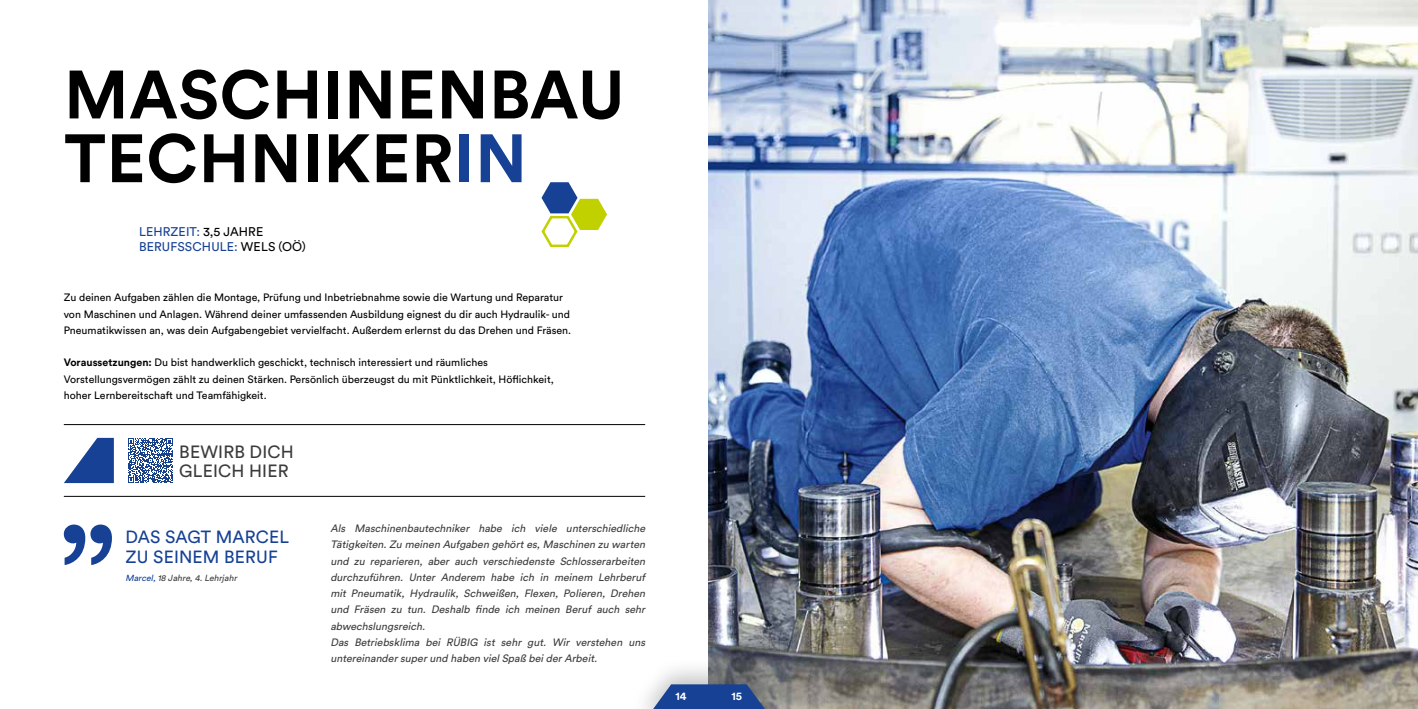
<style>
.page{position:relative;width:1418px;height:709px;background:#fff}
.page>*{position:absolute;margin:0;border:0;box-sizing:border-box;transform-origin:0 0}
.t1{font:700 67.5px/63.8px "Circular Pro";letter-spacing:.01em;color:#000}
.t2{font:17.62px/18.6px "Circular Pro";letter-spacing:.01em;color:#3c3c3b}
.t3{font:17.5px/20px "Circular Pro";letter-spacing:.01em;color:#164194}
.t4{font:12.5px/15px "Circular Pro";letter-spacing:.01em;color:#164194}
.t5{font:700 11.25px "Circular Pro";color:#fff}
.t6{font:10.62px/16.2px "Circular Pro";color:#000}
.t7{font:italic 10.62px/16.2px "Circular Pro";color:#3c3c3b}
.t8{font:italic 8.75px "Circular Pro";color:#3c3c3b}
.s1{color:#164194}
.s2{color:#000}
.s3{font-weight:700}
</style>
<div class="page">
<svg style="left:128px;top:438px;width:45px;height:45px"></svg>
<img style="left:709px;top:0;width:708px;height:709px">
<svg style="left:64px;top:524px;width:48px;height:41px"></svg>
<hr style="left:64px;top:496px;width:581px;height:1px;background:#000">
<hr style="left:64px;top:424px;width:581px;height:1px;background:#000">
<svg style="left:541px;top:182px;width:66px;height:66px"></svg>
<svg style="left:64px;top:438px;width:50px;height:45px"></svg>
<div style="left:628px;top:657px;width:161px;height:52px;background:#000;opacity:.24"></div>
<svg style="left:645px;top:684px;width:128px;height:25px;background:#41609c"></svg>
<h1 class="t1" style="left:64px;top:60px;width:562px">MASCHINENBAU<br>TECHNIKER<span class="s1">IN</span></h1>
<p class="t4" style="left:139px;top:224px;width:168px">LEHRZEIT: <span class="s2">3,5 JAHRE<br></span>BERUFSSCHULE: <span class="s2">WELS (OÖ)</span></p>
<p class="t6" style="left:64px;top:289px;width:509px">Zu deinen Aufgaben zählen die Montage, Prüfung und Inbetriebnahme sowie die Wartung und Reparatur von Maschinen und Anlagen. Während deiner umfassenden Ausbildung eignest du dir auch Hydraulik- und<br>Pneumatikwissen an, was dein Aufgabengebiet vervielfacht. Außerdem erlernst du das Drehen und Fräsen.</p>
<p class="t6" style="left:64px;top:354px;width:491px"><span class="s3">Voraussetzungen:</span> Du bist handwerklich geschickt, technisch interessiert und räumliches<br>Vorstellungsvermögen zählt zu deinen Stärken. Persönlich überzeugst du mit Pünktlichkeit, Höflichkeit, hoher Lernbereitschaft und Teamfähigkeit.</p>
<h2 class="t2" style="left:179px;top:442px;width:116px">BEWIRB DICH<br>GLEICH HIER</h2>
<h3 class="t3" style="left:126px;top:526px;width:165px">DAS SAGT MARCEL<br>ZU SEINEM BERUF</h3>
<p class="t8" style="left:125px;top:572px;width:115px"><span class="s1">Marcel,</span>18 Jahre,4.Lehrjahr</p>
<p class="t7" style="left:330px;top:519px;width:319px">Als Maschinenbautechniker habe ich viele unterschiedliche Tätigkeiten.Zu meinen Aufgaben gehörtes,Maschinen zu warten und zu reparieren, aber auch verschiedenste Schlosserarbeiten durchzuführen. Unter Anderem habe ich in meinem Lehrberuf mit Pneumatik, Hydraulik, Schweißen, Flexen, Polieren, Drehen und Fräsen zu tun. Deshalb finde ich meinen Beruf auch sehr abwechslungsreich.<br>Das Betriebsklima bei RÜBIG ist sehr gut. Wir verstehen uns untereinandersuperund haben vielSpaß beiderArbeit.</p>
<p class="t5" style="left:675px;top:688px;width:13px">14</p>
<p class="t5" style="left:731px;top:688px;width:12px">15</p>
</div>
